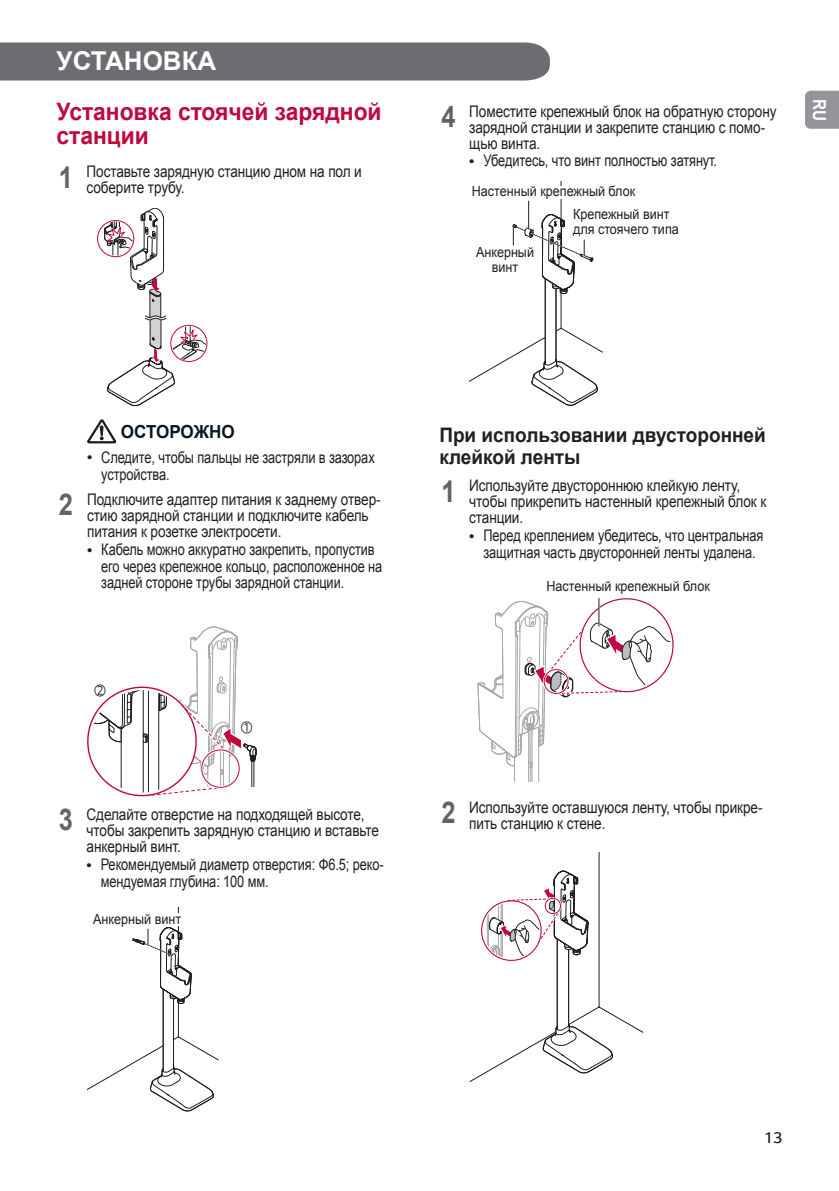
<style>
.page{position:relative;width:839px;height:1191px;background:#fff}
.page>*{position:absolute;margin:0;border:0;box-sizing:border-box;transform-origin:0 0}
.t1{font:700 26px "Arial";color:#fff}
.t2{font:700 24px/24px "Arial";color:#c0073e;scale:.95 1}
.t3{font:700 20px/22px "Arial";letter-spacing:-.005em;color:#231f20;scale:.95 1}
.t4{font:700 18px "Arial";color:#071822;scale:.95 1}
.t5{font:700 18px "Arial";color:#fff;scale:.85 1}
.t6{font:300 16.2px "LG Smart";color:#231f20}
.t7{font:16px/16px "Arial";letter-spacing:-.01em;color:#231f20;scale:.85 1}
.t8{font:16px/17px "Arial";letter-spacing:-.01em;color:#231f20;scale:.8 1}
.t9{font:14px/15px "Arial";color:#231f20;scale:.9 1}
.t10{font:14px "LG Sm Hotf R";color:#231f20;scale:.9 1}
.s1{font-weight:700;font-size:30px;color:#636366}
.s2{font-family:"LG Smart";font-weight:300;font-size:18px}
</style>
<div class="page">
<div style="left:0;top:42px;width:550px;height:39px;background:#6c6d70"></div>
<svg style="left:805px;top:91px;width:34px;height:38px"></svg>
<div style="left:97px;top:220px;width:37px;height:37px;border:1px solid #c0073e;border-radius:50%"></div>
<div style="left:170px;top:325px;width:37px;height:37px;border:1px solid #c0073e;border-radius:50%"></div>
<svg style="left:103px;top:208px;width:103px;height:198px"></svg>
<svg style="left:87px;top:419px;width:29px;height:24px"></svg>
<svg style="left:87px;top:626px;width:170px;height:171px"></svg>
<hr style="left:121px;top:728px;width:1px;height:71px;background:#231f20">
<hr style="left:148px;top:690px;width:1px;height:109px;background:#231f20">
<svg style="left:87px;top:907px;width:131px;height:204px"></svg>
<svg style="left:470px;top:181px;width:133px;height:225px"></svg>
<svg style="left:477px;top:598px;width:197px;height:183px"></svg>
<svg style="left:470px;top:852px;width:173px;height:229px"></svg>
<h1 class="t1" style="left:57px;top:44px;width:161px">Установка</h1>
<h2 class="t2" style="left:57px;top:100px;width:344px">Установка стоячей зарядной станции</h2>
<p class="t7" style="left:87px;top:164px;width:325px;text-indent:-28px"><span class="s1">1</span> Поставьте зарядную станцию дном на пол и соберите трубу.</p>
<p class="t7" style="left:469px;top:103px;width:363px;text-indent:-28px"><span class="s1">4</span> Поместите крепежный блок на обратную сторону зарядной станции и закрепите станцию с помо&shy;щью винта.</p>
<p class="t8" style="left:469px;top:152px;width:311px"><span class="s2">•</span> Убедитесь, что винт полностью затянут.</p>
<p class="t9" style="left:573px;top:207px;width:119px">Крепежный винт для стоячего типа</p>
<p class="t9" style="left:472px;top:184px;width:183px">Настенный крепежный блок</p>
<p class="t9" style="left:476px;top:245px;width:66px;text-align:center">Анкерный винт</p>
<p class="t5" style="left:832px;top:99px;width:27px;rotate:90deg">RU</p>
<p class="t4" style="left:121px;top:419px;width:41px">ОСТОРОЖНО</p>
<p class="t8" style="left:101px;top:448px;width:343px;text-indent:-14px"><span class="s2">•</span> Следите, чтобы пальцы не застряли в зазорах устройства.</p>
<p class="t7" style="left:87px;top:491px;width:347px;text-indent:-28px"><span class="s1">2</span> Подключите адаптер питания к заднему отвер&shy;стию зарядной станции и подключите кабель питания к розетке электросети.</p>
<p class="t8" style="left:101px;top:541px;width:353px;line-height:16.4px;text-indent:-14px"><span class="s2">•</span> Кабель можно аккуратно закрепить, пропустив его через крепежное кольцо, расположенное на задней стороне трубы зарядной станции.</p>
<p class="t10" style="left:95px;top:683px;width:14px">②</p>
<p class="t10" style="left:241px;top:719px;width:14px">①</p>
<p class="t7" style="left:87px;top:806px;width:345px;text-indent:-28px"><span class="s1">3</span> Сделайте отверстие на подходящей высоте, чтобы закрепить зарядную станцию и вставьте анкерный винт.</p>
<p class="t8" style="left:101px;top:856px;width:355px;text-indent:-14px"><span class="s2">•</span> Рекомендуемый диаметр отверстия: Ф6.5; реко&shy;мендуемая глубина: 100 мм.</p>
<p class="t9" style="left:93px;top:911px;width:99px">Анкерный винт</p>
<p class="t3" style="left:439px;top:424px;width:345px">При использовании двусторонней клейкой ленты</p>
<p class="t7" style="left:469px;top:478px;width:351px;text-indent:-28px"><span class="s1">1</span> Используйте двустороннюю клейкую ленту, чтобы прикрепить настенный крепежный блок к станции.</p>
<p class="t8" style="left:469px;top:527px;width:369px;text-align:center"><span class="s2">•</span> Перед креплением убедитесь, что центральная защитная часть двусторонней ленты удалена.</p>
<p class="t9" style="left:546px;top:578px;width:183px">Настенный крепежный блок</p>
<p class="t7" style="left:469px;top:799px;width:346px;text-indent:-28px"><span class="s1">2</span> Используйте оставшуюся ленту, чтобы прикре&shy;пить станцию к стене.</p>
<p class="t6" style="left:764px;top:1128px;width:20px">13</p>
</div>
